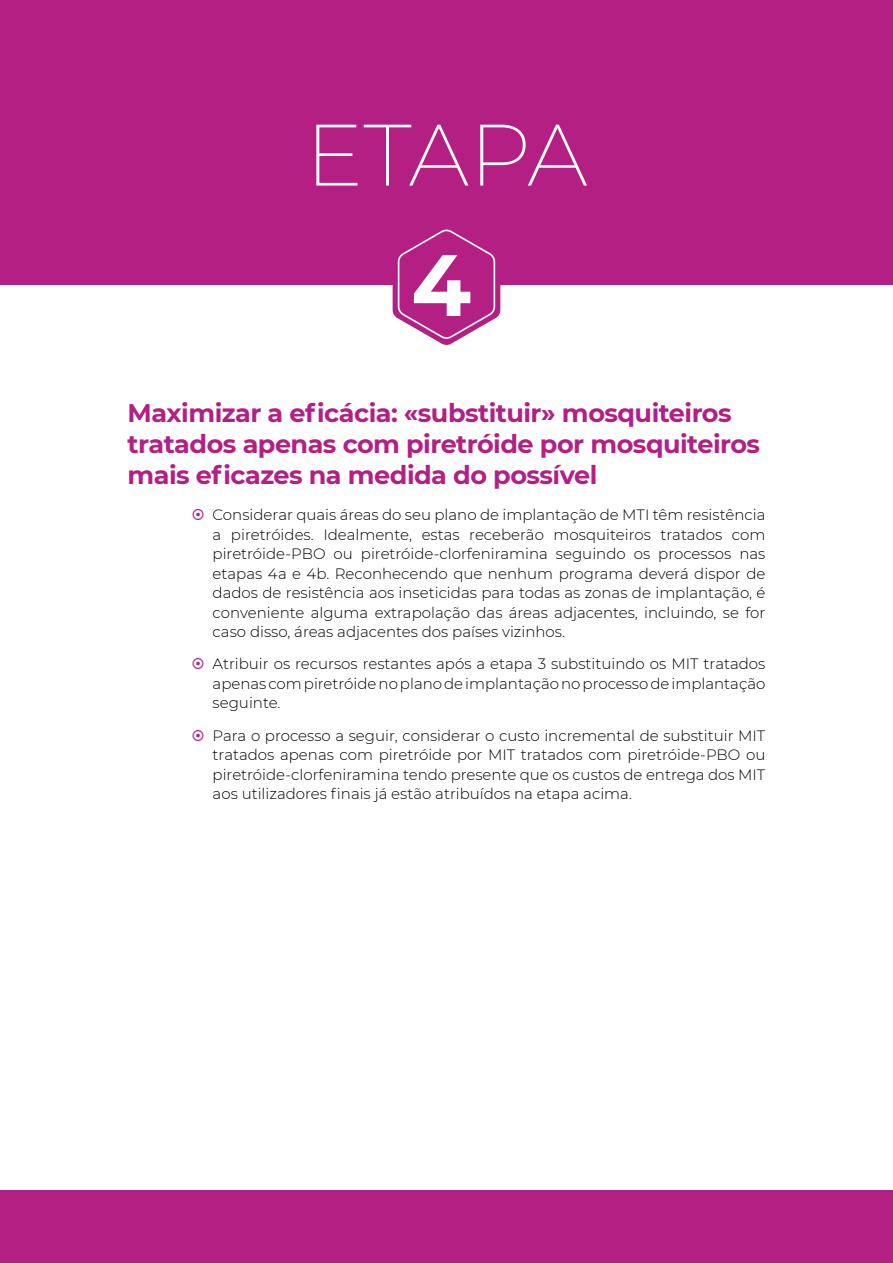
<style>
.page{position:relative;width:893px;height:1263px;background:#fff}
.page>*{position:absolute;margin:0;border:0;box-sizing:border-box;transform-origin:0 0}
.t1{font:200 87px "Montserrat";letter-spacing:-.015em;color:#fff}
.t2{font:700 87px "Montserrat";color:#fff}
.t3{font:700 25.5px/30.6px "Montserrat";letter-spacing:-.02em;color:#b31f83}
.t4{font:300 15px/19.5px "Montserrat";color:#000;text-align:justify}
</style>
<div class="page">
<div style="left:0;top:1191px;width:893px;height:72px;background:#b31f83"></div>
<div style="left:0;top:0;width:893px;height:285px;background:#b31f83"></div>
<svg style="left:393px;top:229px;width:107px;height:116px"></svg>
<h1 class="t1" style="left:305px;top:96px;width:284px">ETAPA</h1>
<h1 class="t2" style="left:411px;top:222px;width:61px">4</h1>
<h2 class="t3" style="left:128px;top:397px;width:634px">Maximizar a eficácia: «substituir» mosquiteiros tratados apenas com piretróide por mosquiteiros mais eficazes na medida do possível</h2>
<p class="t4" style="left:213px;top:504px;width:554px">Considerar quais áreas do seu plano de implantação de MTI têm resistência a piretróides. Idealmente, estas receberão mosquiteiros tratados com piretróide-PBO ou piretróide-clorfeniramina seguindo os processos nas etapas 4a e 4b. Reconhecendo que nenhum programa deverá dispor de dados de resistência aos inseticidas para todas as zonas de implantação, é conveniente alguma extrapolação das áreas adjacentes, incluindo, se for caso disso, áreas adjacentes dos países vizinhos.</p>
<p class="t4" style="left:213px;top:654px;width:554px">Atribuir os recursos restantes após a etapa 3 substituindo os MIT tratados apenas com piretróide no plano de implantação no processo de implantação seguinte.</p>
<p class="t4" style="left:213px;top:725px;width:554px">Para o processo a seguir, considerar o custo incremental de substituir MIT tratados apenas com piretróide por MIT tratados com piretróide-PBO ou piretróide-clorfeniramina tendo presente que os custos de entrega dos MIT aos utilizadores finais já estão atribuídos na etapa acima.</p>
</div>
